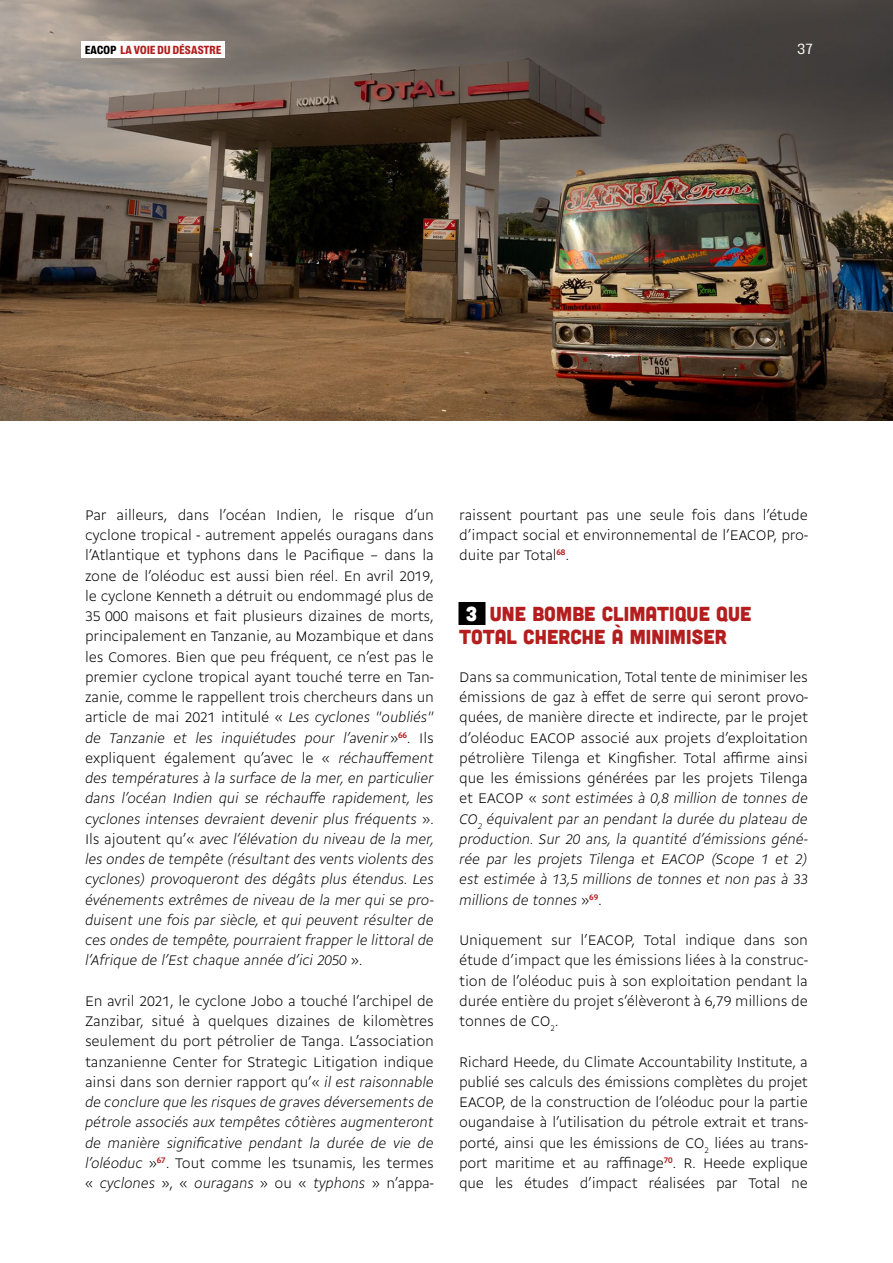
<style>
.page{position:relative;width:893px;height:1263px;background:#fff}
.page>*{position:absolute;margin:0;border:0;box-sizing:border-box;transform-origin:0 0}
.t1{font:20.25px/22.5px "Cubano";letter-spacing:.005em;color:#b41e1e}
.t2{font:300 15px/20.2px "Gemeli";letter-spacing:-.01em;color:#000;text-align:justify}
.t3{font:15px "PP Right Grotesk Text";color:#fff}
.t4{font:12px "PP Right Grotesk Compact Dark";letter-spacing:.025em;color:#b41e1e}
.s1{color:#000}
.s2{font-style:italic}
.s3{color:#fff}
</style>
<div class="page">
<div style="left:459px;top:603px;width:26px;height:21px;background:#000"></div>
<div style="left:458px;top:602px;width:27px;height:23px;border:2px solid #000"></div>
<img style="left:0;top:0;width:893px;height:421px">
<div style="left:81px;top:41px;width:144px;height:17px;background:#fff"></div>
<p class="t4" style="left:85px;top:43px;width:138px"><span class="s1">EACOP</span> LA VOIE DU DÉSASTRE</p>
<p class="t3" style="left:797px;top:40px;width:17px">37</p>
<p class="t2" style="left:85px;top:504px;width:351px">Par ailleurs, dans l’océan Indien, le risque d’un cyclone tropical - autrement appelés ouragans dans l’Atlantique et typhons dans le Pacifique – dans la zone de l’oléoduc est aussi bien réel. En avril 2019, le cyclone Kenneth a détruit ou endommagé plus de 35 000 maisons et fait plusieurs dizaines de morts, principalement en Tanzanie, au Mozambique et dans les Comores. Bien que peu fréquent, ce n’est pas le premier cyclone tropical ayant touché terre en Tan&shy;zanie, comme le rappellent trois chercheurs dans un article de mai 2021 intitulé « <span class="s2">Les cyclones "oubliés" de Tanzanie et les inquiétudes pour l’avenir</span> »<sup>66</sup>. Ils expliquent également qu’avec le « <span class="s2">réchauffement des températures à la surface de la mer, en particulier dans l’océan Indien qui se réchauffe rapidement, les cyclones intenses devraient devenir plus fréquents</span> ».<br>Ils ajoutent qu’« <span class="s2">avec l’élévation du niveau de la mer, les ondes de tempête (résultant des vents violents des cyclones) provoqueront des dégâts plus étendus. Les événements extrêmes de niveau de la mer qui se pro&shy;duisent une fois par siècle, et qui peuvent résulter de ces ondes de tempête, pourraient frapper le littoral de l’Afrique de l’Est chaque année d’ici 2050</span> ».</p>
<p class="t2" style="left:85px;top:990px;width:350px">En avril 2021, le cyclone Jobo a touché l’archipel de Zanzibar, situé à quelques dizaines de kilomètres seulement du port pétrolier de Tanga. L’association tanzanienne Center for Strategic Litigation indique ainsi dans son dernier rapport qu’« <span class="s2">il est raisonnable de conclure que les risques de graves déversements de pétrole associés aux tempêtes côtières augmenteront de manière significative pendant la durée de vie de l’oléoduc</span> »<sup>67</sup>. Tout comme les tsunamis, les termes « <span class="s2">cyclones</span> », « <span class="s2">ouragans</span> » ou « <span class="s2">typhons</span> » n’appa-</p>
<p class="t2" style="left:459px;top:504px;width:350px">raissent pourtant pas une seule fois dans l’étude d’impact social et environnemental de l’EACOP, pro&shy;duite par Total<sup>68</sup>.</p>
<h1 class="t1" style="left:459px;top:602px;width:294px;text-indent:6px"><span class="s3">3</span> UNE BOMBE CLIMATIQUE QUE<br>TOTAL CHERCHE À MINIMISER</h1>
<p class="t2" style="left:459px;top:666px;width:350px">Dans sa communication, Total tente de minimiser les émissions de gaz à effet de serre qui seront provo&shy;quées, de manière directe et indirecte, par le projet d’oléoduc EACOP associé aux projets d’exploitation pétrolière Tilenga et Kingfisher. Total affirme ainsi que les émissions générées par les projets Tilenga et EACOP « <span class="s2">sont estimées à 0,8 million de tonnes de CO</span><sub>2</sub> <span class="s2">équivalent par an pendant la durée du plateau de production. Sur 20 ans, la quantité d’émissions géné&shy;rée par les projets Tilenga et EACOP (Scope 1 et 2) est estimée à 13,5 millions de tonnes et non pas à 33 millions de tonnes</span> »<sup>69</sup>.</p>
<p class="t2" style="left:459px;top:929px;width:350px">Uniquement sur l’EACOP, Total indique dans son étude d’impact que les émissions liées à la construc&shy;tion de l’oléoduc puis à son exploitation pendant la durée entière du projet s’élèveront à 6,79 millions de tonnes de CO<sub>2</sub>.</p>
<p class="t2" style="left:459px;top:1050px;width:350px">Richard Heede, du Climate Accountability Institute, a publié ses calculs des émissions complètes du projet EACOP, de la construction de l’oléoduc pour la partie ougandaise à l’utilisation du pétrole extrait et trans&shy;porté, ainsi que les émissions de CO<sub>2</sub> liées au trans&shy;port maritime et au raffinage<sup>70</sup>. R. Heede explique que les études d’impact réalisées par Total ne</p>
</div>
